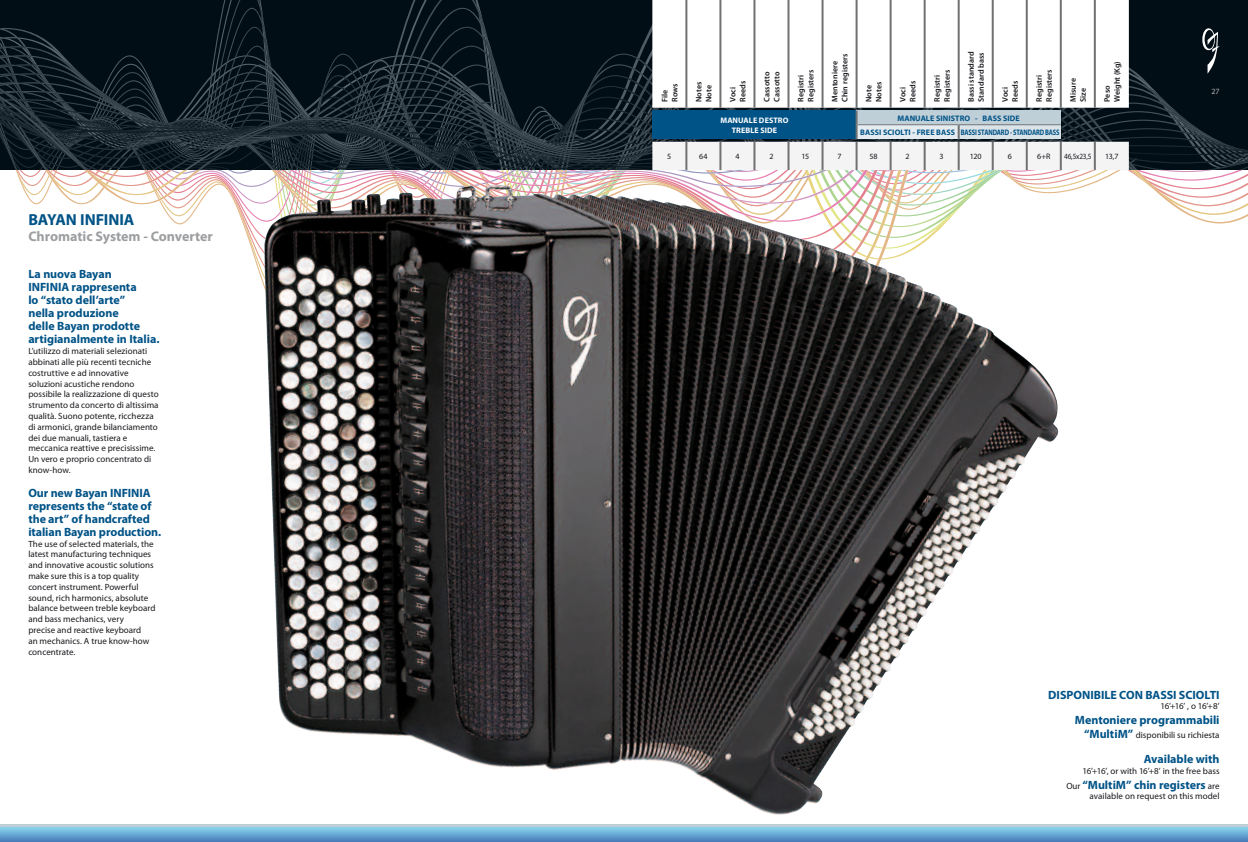
<style>
.page{position:relative;width:1248px;height:842px;background:#fff}
.page>*{position:absolute;margin:0;border:0;box-sizing:border-box;transform-origin:0 0}
.t1{font:700 16px "Myriad Pro";letter-spacing:-.01em;color:#005387}
.t2{font:700 14px "Myriad Pro";color:#9d9ea0}
.t3{font:700 12px/13px "Myriad Pro";letter-spacing:-.005em;color:#005387}
.t4{font:9px/10.8px "Myriad Pro";color:#1a171c}
.t5{font:600 8px/10px "Myriad Pro";letter-spacing:.01em;color:#1a171c}
.t6{font:700 8px/14.2px "Myriad Pro";color:#005387;text-align:center}
.t7{font:8px "Myriad Pro";letter-spacing:-.015em;color:#1a171c}
.t8{font:700 8px/10px "Myriad Pro";letter-spacing:.01em;color:#fff;text-align:center}
.t9{font:8px "Myriad Pro";letter-spacing:-.015em;color:#1a171c;scale:.9 1}
.t10{font:8px "Myriad Pro";color:#b1b3b4}
.s1{font-weight:700;font-size:12px;color:#005387}
.s2{font-weight:400;font-size:9px;color:#1a171c}
</style>
<div class="page">
<svg style="left:16px;top:170px;width:1231px;height:117px"></svg>
<svg style="left:0;top:0;width:1247px;height:170px;background:#101c24"></svg>
<svg style="left:0;top:824px;width:1247px;height:4px;background:#b1cfdc"></svg>
<svg style="left:1202px;top:28px;width:17px;height:46px"></svg>
<svg style="left:0;top:828px;width:1247px;height:14px;background:#66a4d1"></svg>
<img style="left:264px;top:186px;width:776px;height:629px">
<svg style="left:652px;top:0;width:476px;height:108px"></svg>
<hr style="left:719px;top:0;width:2px;height:108px;background:#707173">
<hr style="left:753px;top:0;width:2px;height:108px;background:#707173">
<hr style="left:787px;top:0;width:2px;height:108px;background:#707173">
<hr style="left:821px;top:0;width:2px;height:108px;background:#707173">
<hr style="left:855px;top:0;width:2px;height:108px;background:#707173">
<hr style="left:889px;top:0;width:2px;height:108px;background:#707173">
<hr style="left:923px;top:0;width:2px;height:108px;background:#707173">
<hr style="left:957px;top:0;width:2px;height:108px;background:#707173">
<hr style="left:991px;top:0;width:2px;height:108px;background:#707173">
<hr style="left:1025px;top:0;width:2px;height:108px;background:#707173">
<hr style="left:1059px;top:0;width:2px;height:108px;background:#707173">
<hr style="left:1093px;top:0;width:2px;height:108px;background:#707173">
<hr style="left:685px;top:0;width:2px;height:108px;background:#707173">
<svg style="left:652px;top:111px;width:476px;height:59px"></svg>
<hr style="left:857px;top:124px;width:101px;height:1px;background:#707173">
<hr style="left:958px;top:124px;width:102px;height:1px;background:#707173">
<h1 class="t1" style="left:28px;top:209px;width:108px">BAYAN INFINIA</h1>
<h2 class="t2" style="left:28px;top:228px;width:186px">Chromatic System - Converter</h2>
<h3 class="t3" style="left:28px;top:267px;width:133px">La nuova Bayan<br>INFINIA rappresenta<br>lo “stato dell’arte”<br>nella produzione<br>delle Bayan prodotte artigianalmente in Italia.</h3>
<p class="t4" style="left:28px;top:346px;width:132px">L’utilizzo di materiali selezionati abbinati alle più recenti tecniche costruttive e ad innovative soluzioni acustiche rendono possibile la realizzazione di questo strumento da concerto di altissima qualità. Suono potente, ricchezza di armonici, grande bilanciamento dei due manuali, tastiera e meccanica reattive e precisissime.<br>Un vero e proprio concentrato di know-how.</p>
<h3 class="t3" style="left:28px;top:486px;width:134px">Our new Bayan INFINIA represents the “state of the art” of handcrafted italian Bayan production.</h3>
<p class="t4" style="left:28px;top:538px;width:129px">The use of selected materials, the latest manufacturing techniques and innovative acoustic solutions make sure this is a top quality concert instrument. Powerful sound, rich harmonics, absolute balance between treble keyboard and bass mechanics, very<br>precise and reactive keyboard<br>an mechanics. A true know-how concentrate.</p>
<p class="t5" style="left:659px;top:102px;width:20px;rotate:-90deg">File<br>Rows</p>
<p class="t5" style="left:693px;top:102px;width:22px;rotate:-90deg">Notes<br>Note</p>
<p class="t5" style="left:727px;top:102px;width:23px;rotate:-90deg">Voci<br>Reeds</p>
<p class="t5" style="left:761px;top:102px;width:32px;rotate:-90deg">Cassotto<br>Cassotto</p>
<p class="t5" style="left:795px;top:102px;width:34px;rotate:-90deg">Registri<br>Registers</p>
<p class="t5" style="left:829px;top:102px;width:50px;rotate:-90deg">Mentoniere<br>Chin registers</p>
<p class="t5" style="left:863px;top:102px;width:22px;rotate:-90deg">Note<br>Notes</p>
<p class="t5" style="left:897px;top:102px;width:23px;rotate:-90deg">Voci<br>Reeds</p>
<p class="t5" style="left:931px;top:102px;width:34px;rotate:-90deg">Registri<br>Registers</p>
<p class="t5" style="left:965px;top:102px;width:52px;rotate:-90deg">Bassi standard<br>Standard bass</p>
<p class="t5" style="left:999px;top:102px;width:23px;rotate:-90deg">Voci<br>Reeds</p>
<p class="t5" style="left:1033px;top:102px;width:34px;rotate:-90deg">Registri<br>Registers</p>
<p class="t5" style="left:1067px;top:102px;width:25px;rotate:-90deg">Misure<br>Size</p>
<p class="t8" style="left:720px;top:115px;width:69px">MANUALE DESTRO<br>TREBLE SIDE</p>
<p class="t6" style="left:860px;top:111px;width:201px">MANUALE SINISTRO - BASS SIDE<br>BASSI SCIOLTI - FREE BASS BASSI STANDARD - STANDARD BASS</p>
<p class="t5" style="left:1101px;top:102px;width:42px;rotate:-90deg">Peso<br>Weight (Kg)</p>
<p class="t7" style="left:667px;top:151px;width:6px">5</p>
<p class="t7" style="left:699px;top:151px;width:10px">64</p>
<p class="t7" style="left:735px;top:151px;width:6px">4</p>
<p class="t7" style="left:769px;top:151px;width:6px">2</p>
<p class="t7" style="left:801px;top:151px;width:9px">15</p>
<p class="t7" style="left:837px;top:151px;width:6px">7</p>
<p class="t7" style="left:869px;top:151px;width:10px">58</p>
<p class="t7" style="left:905px;top:151px;width:6px">2</p>
<p class="t7" style="left:939px;top:151px;width:6px">3</p>
<p class="t7" style="left:969px;top:151px;width:13px">120</p>
<p class="t7" style="left:1007px;top:151px;width:6px">6</p>
<p class="t7" style="left:1037px;top:151px;width:15px">6+R</p>
<p class="t9" style="left:1063px;top:151px;width:32px">46,5x23,5</p>
<p class="t7" style="left:1104px;top:151px;width:15px">13,7</p>
<p class="t10" style="left:1211px;top:86px;width:10px">27</p>
<h3 class="t3" style="left:1048px;top:688px;width:173px">DISPONIBILE CON BASSI SCIOLTI</h3>
<p class="t4" style="left:1160px;top:701px;width:61px">16’+16’ , o 16’+8’</p>
<h3 class="t3" style="left:1074px;top:713px;width:146px">Mentoniere programmabili</h3>
<p class="t4" style="left:1084px;top:730px;width:137px"><span class="s1">“MultiM”</span> disponibili su richiesta</p>
<h3 class="t3" style="left:1143px;top:752px;width:77px">Available with</h3>
<p class="t4" style="left:1082px;top:766px;width:139px">16’+16’, or with 16’+8’ in the free bass</p>
<h3 class="t3" style="left:1066px;top:778px;width:155px"><span class="s2">Our</span> “MultiM” chin registers <span class="s2">are</span></h3>
<p class="t4" style="left:1089px;top:791px;width:131px">available on request on this model</p>
</div>
